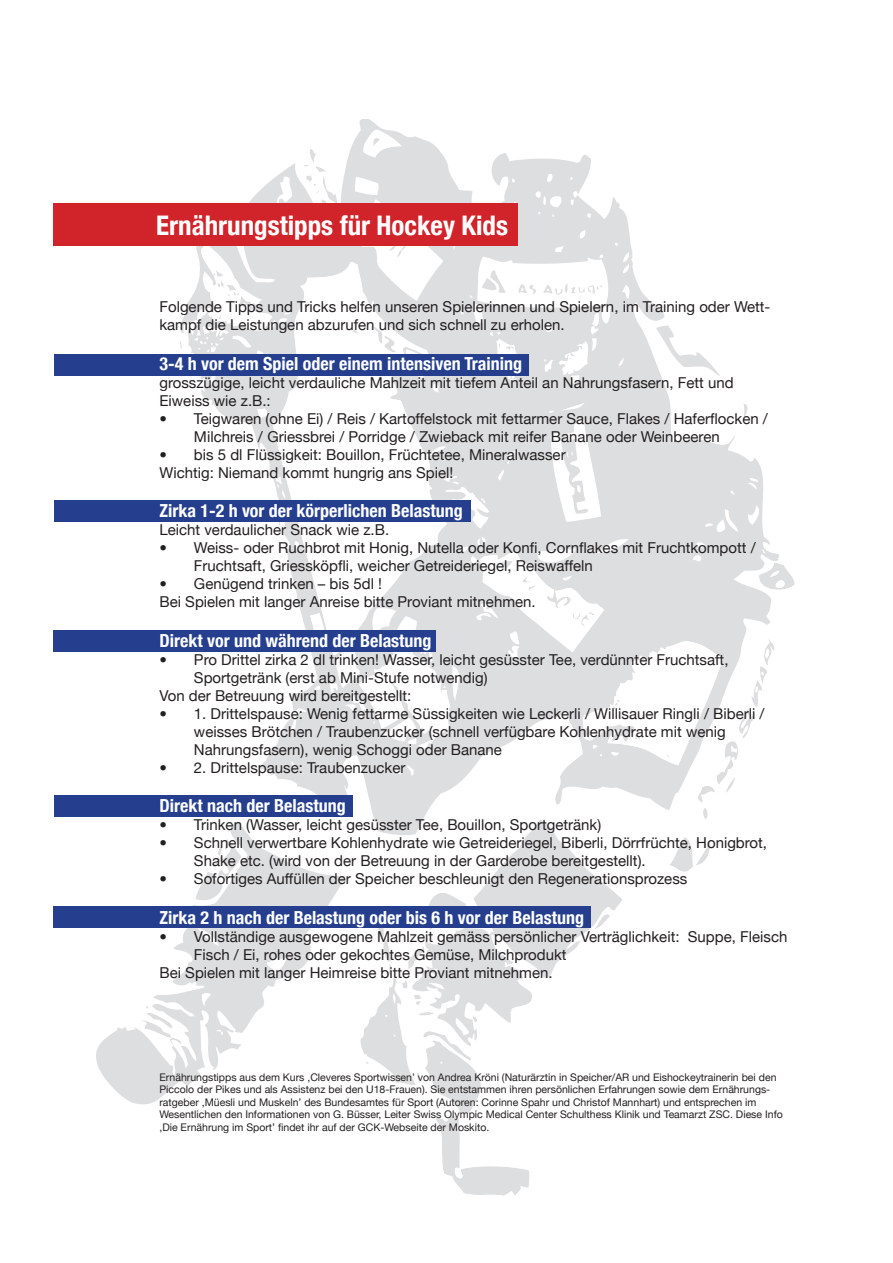
<style>
.page{position:relative;width:893px;height:1263px;background:#fff}
.page>*{position:absolute;margin:0;border:0;box-sizing:border-box;transform-origin:0 0}
.t1{font:700 condensed 27px "Helvetica Neue";color:#fff}
.t2{font:700 condensed 18px "Helvetica Neue";color:#fff}
.t3{font:15px/18px "Helvetica Neue";color:#231f20}
.t4{font:10.5px/12.6px "Helvetica Neue";color:#231f20}
</style>
<div class="page">
<svg style="left:179px;top:119px;width:491px;height:716px"></svg>
<svg style="left:304px;top:149px;width:22px;height:45px"></svg>
<svg style="left:343px;top:177px;width:100px;height:85px"></svg>
<svg style="left:272px;top:262px;width:175px;height:393px"></svg>
<svg style="left:648px;top:302px;width:6px;height:6px"></svg>
<svg style="left:656px;top:325px;width:64px;height:51px"></svg>
<svg style="left:180px;top:340px;width:2px;height:9px"></svg>
<svg style="left:273px;top:474px;width:15px;height:27px"></svg>
<svg style="left:291px;top:760px;width:7px;height:11px"></svg>
<svg style="left:412px;top:819px;width:210px;height:181px"></svg>
<svg style="left:91px;top:821px;width:255px;height:284px"></svg>
<svg style="left:141px;top:1006px;width:41px;height:38px"></svg>
<svg style="left:214px;top:1029px;width:10px;height:6px"></svg>
<svg style="left:194px;top:246px;width:120px;height:108px"></svg>
<svg style="left:452px;top:230px;width:179px;height:155px"></svg>
<svg style="left:310px;top:403px;width:485px;height:416px"></svg>
<svg style="left:267px;top:954px;width:19px;height:20px"></svg>
<svg style="left:360px;top:889px;width:171px;height:307px"></svg>
<div style="left:54px;top:354px;width:475px;height:21px;background:#253f8e"></div>
<div style="left:53px;top:204px;width:465px;height:42px;background:#d1232a"></div>
<div style="left:54px;top:501px;width:416px;height:21px;background:#253f8e"></div>
<div style="left:53px;top:630px;width:383px;height:22px;background:#253f8e"></div>
<div style="left:54px;top:795px;width:299px;height:22px;background:#253f8e"></div>
<div style="left:53px;top:907px;width:538px;height:21px;background:#253f8e"></div>
<p class="t1" style="left:156px;top:209px;width:353px">Ernährungstipps für Hockey Kids</p>
<p class="t3" style="left:159px;top:297px;width:612px">Folgende Tipps und Tricks helfen unseren Spielerinnen und Spielern, im Training oder Wett&shy;kampf die Leistungen abzurufen und sich schnell zu erholen.</p>
<p class="t2" style="left:159px;top:352px;width:364px">3-4 h vor dem Spiel oder einem intensiven Training</p>
<p class="t3" style="left:159px;top:373px;width:576px">grosszügige, leicht verdauliche Mahlzeit mit tiefem Anteil an Nahrungsfasern, Fett und</p>
<p class="t3" style="left:159px;top:391px;width:113px">Eiweiss wie z.B.:</p>
<p class="t3" style="left:194px;top:409px;width:575px;text-indent:-35px">• Teigwaren (ohne Ei) / Reis / Kartoffelstock mit fettarmer Sauce, Flakes / Haferflocken /<br>Milchreis / Griessbrei / Porridge / Zwieback mit reifer Banane oder Weinbeeren</p>
<p class="t3" style="left:159px;top:445px;width:408px">• bis 5 dl Flüssigkeit: Bouillon, Früchtetee, Mineralwasser</p>
<p class="t3" style="left:159px;top:463px;width:295px">Wichtig: Niemand kommt hungrig ans Spiel!</p>
<p class="t2" style="left:159px;top:500px;width:305px">Zirka 1-2 h vor der körperlichen Belastung</p>
<p class="t3" style="left:159px;top:521px;width:231px">Leicht verdaulicher Snack wie z.B.</p>
<p class="t3" style="left:194px;top:539px;width:563px;text-indent:-35px">• Weiss- oder Ruchbrot mit Honig, Nutella oder Konfi, Cornflakes mit Fruchtkompott /<br>Fruchtsaft, Griessköpfli, weicher Getreideriegel, Reiswaffeln</p>
<p class="t3" style="left:159px;top:575px;width:224px">• Genügend trinken – bis 5dl !</p>
<p class="t3" style="left:159px;top:593px;width:378px">Bei Spielen mit langer Anreise bitte Proviant mitnehmen.</p>
<p class="t2" style="left:159px;top:629px;width:274px">Direkt vor und während der Belastung</p>
<p class="t3" style="left:159px;top:650px;width:571px">• Pro Drittel zirka 2 dl trinken! Wasser, leicht gesüsster Tee, verdünnter Fruchtsaft,</p>
<p class="t3" style="left:194px;top:668px;width:295px">Sportgetränk (erst ab Mini-Stufe notwendig)</p>
<p class="t3" style="left:159px;top:686px;width:253px">Von der Betreuung wird bereitgestellt:</p>
<p class="t3" style="left:159px;top:704px;width:607px;text-align:center">• 1. Drittelspause: Wenig fettarme Süssigkeiten wie Leckerli / Willisauer Ringli / Biberli / weisses Brötchen / Traubenzucker (schnell verfügbare Kohlenhydrate mit wenig</p>
<p class="t3" style="left:194px;top:740px;width:310px">Nahrungsfasern), wenig Schoggi oder Banane</p>
<p class="t3" style="left:159px;top:758px;width:247px">• 2. Drittelspause: Traubenzucker</p>
<p class="t2" style="left:159px;top:795px;width:188px">Direkt nach der Belastung</p>
<p class="t3" style="left:159px;top:816px;width:443px">• Trinken (Wasser, leicht gesüsster Tee, Bouillon, Sportgetränk)</p>
<p class="t3" style="left:194px;top:834px;width:575px;text-indent:-35px">• Schnell verwertbare Kohlenhydrate wie Getreideriegel, Biberli, Dörrfrüchte, Honigbrot,<br>Shake etc. (wird von der Betreuung in der Garderobe bereitgestellt).</p>
<p class="t3" style="left:159px;top:870px;width:529px">• Sofortiges Auffüllen der Speicher beschleunigt den Regenerationsprozess</p>
<p class="t2" style="left:159px;top:907px;width:426px">Zirka 2 h nach der Belastung oder bis 6 h vor der Belastung</p>
<p class="t3" style="left:194px;top:927px;width:595px;text-indent:-35px">• Vollständige ausgewogene Mahlzeit gemäss persönlicher Verträglichkeit: Suppe, Fleisch<br>Fisch / Ei, rohes oder gekochtes Gemüse, Milchprodukt</p>
<p class="t3" style="left:159px;top:963px;width:395px">Bei Spielen mit langer Heimreise bitte Proviant mitnehmen.</p>
<p class="t4" style="left:159px;top:1070px;width:625px">Ernährungstipps aus dem Kurs ‚Cleveres Sportwissen’ von Andrea Kröni (Naturärztin in Speicher/AR und Eishockeytrainerin bei den Piccolo der Pikes und als Assistenz bei den U18-Frauen). Sie entstammen ihren persönlichen Erfahrungen sowie dem Ernährungs&shy;ratgeber ‚Müesli und Muskeln’ des Bundesamtes für Sport (Autoren: Corinne Spahr und Christof Mannhart) und entsprechen im Wesentlichen den Informationen von G. Büsser, Leiter Swiss Olympic Medical Center Schulthess Klinik und Teamarzt ZSC. Diese Info ‚Die Ernährung im Sport’ findet ihr auf der GCK-Webseite der Moskito.</p>
</div>
